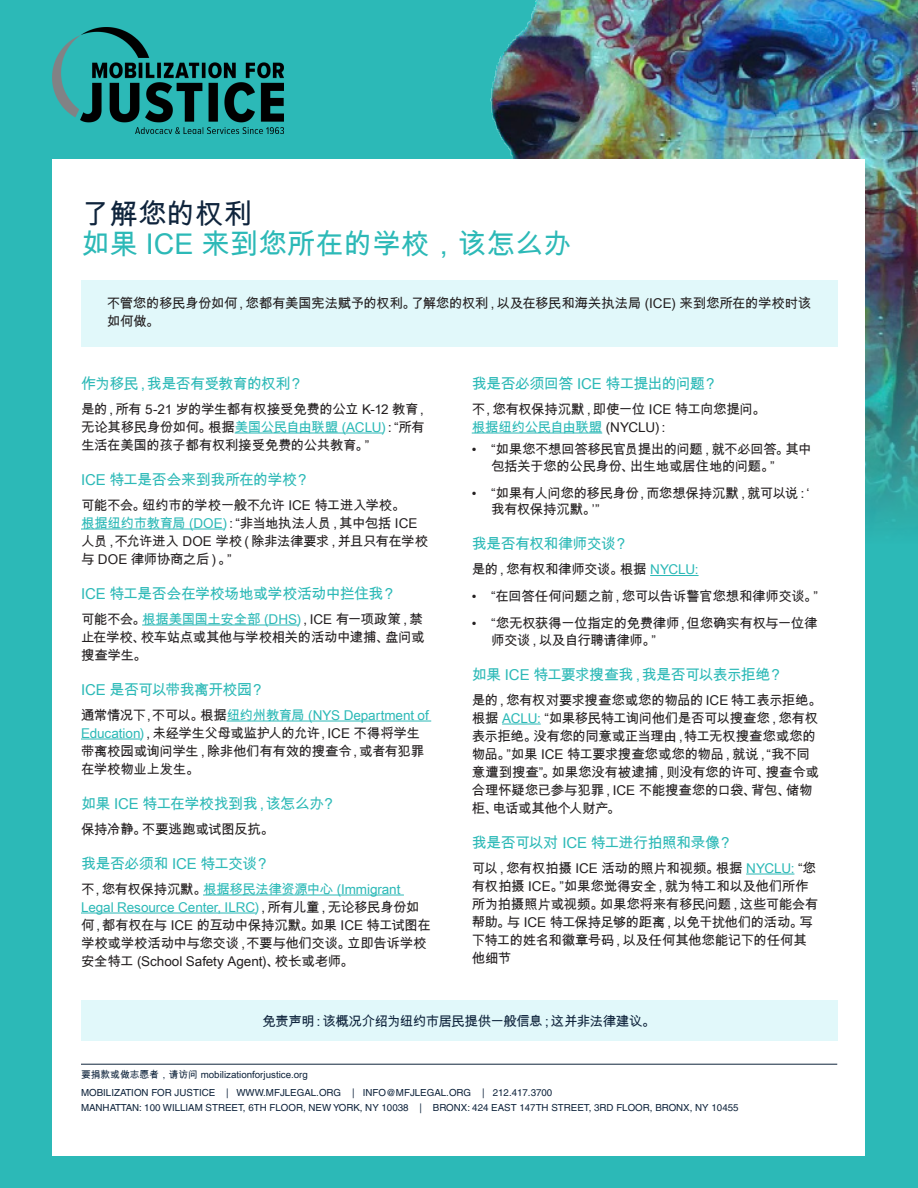
<style>
.page{position:relative;width:918px;height:1188px;background:#2cb9b7}
.page>*{position:absolute;margin:0;border:0;box-sizing:border-box;transform-origin:0 0}
.t1{font:28.5px "Arial Unicode MS";color:#2cb9b7}
.t2{font:28.5px "Arial Unicode MS";color:#0f243c}
.Paragraph_Style_2{font:15px "Arial Unicode MS";letter-spacing:-.04em;color:#2cb9b7}
.Paragraph_Style_3{font:13.5px/18px "Arial Unicode MS";letter-spacing:-.025em;color:#231f20}
.Paragraph_Style_2-2{font:13.5px "Arial Unicode MS";letter-spacing:-.04em;color:#0f243c}
.t3{font:9.75px "Helvetica LT Pro";color:#0f243c}
.t4{font:9.75px "Arial Unicode MS";color:#0f243c}
.s1{color:#2cb9b7}
</style>
<div class="page">
<img style="left:490px;top:0;width:428px;height:224px">
<img style="left:52px;top:224px;width:866px;height:329px">
<div style="left:53px;top:159px;width:812px;height:997px;background:#fff"></div>
<img style="left:53px;top:28px;width:231px;height:106px">
<hr style="left:235px;top:433px;width:148px;height:1px;background:#2cb9b7">
<hr style="left:81px;top:529px;width:144px;height:1px;background:#2cb9b7">
<hr style="left:142px;top:625px;width:157px;height:1px;background:#2cb9b7">
<hr style="left:227px;top:721px;width:204px;height:1px;background:#2cb9b7">
<hr style="left:81px;top:739px;width:61px;height:1px;background:#2cb9b7">
<hr style="left:203px;top:895px;width:201px;height:1px;background:#2cb9b7">
<hr style="left:81px;top:913px;width:175px;height:1px;background:#2cb9b7">
<hr style="left:472px;top:433px;width:130px;height:1px;background:#2cb9b7">
<hr style="left:650px;top:575px;width:49px;height:1px;background:#2cb9b7">
<hr style="left:502px;top:724px;width:39px;height:1px;background:#2cb9b7">
<hr style="left:746px;top:874px;width:48px;height:1px;background:#2cb9b7">
<div style="left:81px;top:1001px;width:756px;height:40px;background:#e1f8fa"></div>
<div style="left:81px;top:280px;width:756px;height:66px;background:#e1f8fa"></div>
<hr style="left:81px;top:1064px;width:756px;height:1px;background:#0f243c">
<p class="t2" style="left:81px;top:193px;width:172px">了解您的权利</p>
<p class="t1" style="left:81px;top:223px;width:492px">如果 ICE 来到您所在的学校，该怎么办</p>
<p class="Paragraph_Style_3" style="left:107px;top:294px;width:706px">不管您的移民身份如何，您都有美国宪法赋予的权利。了解您的权利，以及在移民和海关执法局 (ICE) 来到您所在的学校时该如何做。</p>
<p class="Paragraph_Style_2" style="left:81px;top:373px;width:224px">作为移民，我是否有受教育的权利？</p>
<p class="Paragraph_Style_3" style="left:81px;top:400px;width:349px">是的，所有 5-21 岁的学生都有权接受免费的公立 K-12 教育，无论其移民身份如何。根据<span class="s1">美国公民自由联盟 (ACLU)</span>：“所有生活在美国的孩子都有权利接受免费的公共教育。”</p>
<p class="Paragraph_Style_2" style="left:81px;top:469px;width:230px">ICE 特工是否会来到我所在的学校？</p>
<p class="Paragraph_Style_3" style="left:81px;top:496px;width:349px">可能不会。纽约市的学校一般不允许 ICE 特工进入学校。<br><span class="s1">根据纽约市教育局 (DOE)</span>：“非当地执法人员，其中包括 ICE人员，不允许进入 DOE 学校（除非法律要求，并且只有在学校与 DOE 律师协商之后）。”</p>
<p class="Paragraph_Style_2" style="left:81px;top:583px;width:317px">ICE 特工是否会在学校场地或学校活动中拦住我？</p>
<p class="Paragraph_Style_3" style="left:81px;top:610px;width:345px">可能不会。<span class="s1">根据美国国土安全部 (DHS)</span>，ICE 有一项政策，禁止在学校、校车站点或其他与学校相关的活动中逮捕、盘问或搜查学生。</p>
<p class="Paragraph_Style_2" style="left:81px;top:679px;width:185px">ICE 是否可以带我离开校园？</p>
<p class="Paragraph_Style_3" style="left:81px;top:706px;width:349px">通常情况下，不可以。根据<span class="s1">纽约州教育局 (NYS Department of<br>Education)</span>，未经学生父母或监护人的允许，ICE 不得将学生带离校园或询问学生，除非他们有有效的搜查令，或者有犯罪在学校物业上发生。</p>
<p class="Paragraph_Style_2" style="left:81px;top:793px;width:257px">如果 ICE 特工在学校找到我，该怎么办？</p>
<p class="Paragraph_Style_3" style="left:81px;top:820px;width:195px">保持冷静。不要逃跑或试图反抗。</p>
<p class="Paragraph_Style_2" style="left:81px;top:853px;width:190px">我是否必须和 ICE 特工交谈？</p>
<p class="Paragraph_Style_3" style="left:81px;top:880px;width:351px">不，您有权保持沉默。<span class="s1">根据移民法律资源中心 (Immigrant Legal Resource Center, ILRC)</span>，所有儿童，无论移民身份如何，都有权在与 ICE 的互动中保持沉默。如果 ICE 特工试图在学校或学校活动中与您交谈，不要与他们交谈。立即告诉学校安全特工 (School Safety Agent)、校长或老师。</p>
<p class="Paragraph_Style_2" style="left:472px;top:373px;width:248px">我是否必须回答 ICE 特工提出的问题？</p>
<p class="Paragraph_Style_3" style="left:472px;top:400px;width:296px">不，您有权保持沉默，即使一位 ICE 特工向您提问。<span class="s1">根据纽约公民自由联盟</span> (NYCLU)：</p>
<p class="Paragraph_Style_3" style="left:491px;top:441px;width:322px;line-height:16.5px;text-indent:-20px">• “如果您不想回答移民官员提出的问题，就不必回答。其中包括关于您的公民身份、出生地或居住地的问题。”</p>
<p class="Paragraph_Style_3" style="left:491px;top:484px;width:320px;line-height:16.5px;text-indent:-20px">• “如果有人问您的移民身份，而您想保持沉默，就可以说：‘我有权保持沉默。’”</p>
<p class="Paragraph_Style_2" style="left:472px;top:533px;width:158px">我是否有权和律师交谈？</p>
<p class="Paragraph_Style_3" style="left:472px;top:560px;width:228px">是的，您有权和律师交谈。根据 <span class="s1">NYCLU:</span></p>
<p class="Paragraph_Style_3" style="left:472px;top:587px;width:348px">• “在回答任何问题之前，您可以告诉警官您想和律师交谈。”</p>
<p class="Paragraph_Style_3" style="left:491px;top:615px;width:328px;line-height:16.5px;text-indent:-20px">• “您无权获得一位指定的免费律师，但您确实有权与一位律师交谈，以及自行聘请律师。”</p>
<p class="Paragraph_Style_2" style="left:472px;top:664px;width:313px">如果 ICE 特工要求搜查我，我是否可以表示拒绝？</p>
<p class="Paragraph_Style_3" style="left:472px;top:691px;width:352px">是的，您有权对要求搜查您或您的物品的 ICE 特工表示拒绝。根据 <span class="s1">ACLU:</span> “如果移民特工询问他们是否可以搜查您，您有权表示拒绝。没有您的同意或正当理由，特工无权搜查您或您的物品。”如果 ICE 特工要求搜查您或您的物品，就说，“我不同意遭到搜查”。如果您没有被逮捕，则没有您的许可、搜查令或合理怀疑您已参与犯罪，ICE 不能搜查您的口袋、背包、储物柜、电话或其他个人财产。</p>
<p class="Paragraph_Style_2" style="left:472px;top:832px;width:263px">我是否可以对 ICE 特工进行拍照和录像？</p>
<p class="Paragraph_Style_3" style="left:472px;top:859px;width:348px">可以，您有权拍摄 ICE 活动的照片和视频。根据 <span class="s1">NYCLU:</span> “您有权拍摄 ICE。”如果您觉得安全，就为特工和以及他们所作所为拍摄照片或视频。如果您将来有移民问题，这些可能会有帮助。与 ICE 特工保持足够的距离，以免干扰他们的活动。写下特工的姓名和徽章号码，以及任何其他您能记下的任何其他细节</p>
<p class="Paragraph_Style_2-2" style="left:262px;top:1011px;width:395px">免责声明：该概况介绍为纽约市居民提供一般信息；这并非法律建议。</p>
<p class="t4" style="left:81px;top:1067px;width:228px">要捐款或做志愿者，请访问 mobilizationforjustice.org</p>
<p class="t3" style="left:81px;top:1087px;width:473px">MOBILIZATION FOR JUSTICE | WWW.MFJLEGAL.ORG | INFO@MFJLEGAL.ORG | 212.417.3700</p>
<p class="t3" style="left:81px;top:1102px;width:659px">MANHATTAN: 100 WILLIAM STREET, 6TH FLOOR, NEW YORK, NY 10038 | BRONX: 424 EAST 147TH STREET, 3RD FLOOR, BRONX, NY 10455</p>
</div>
